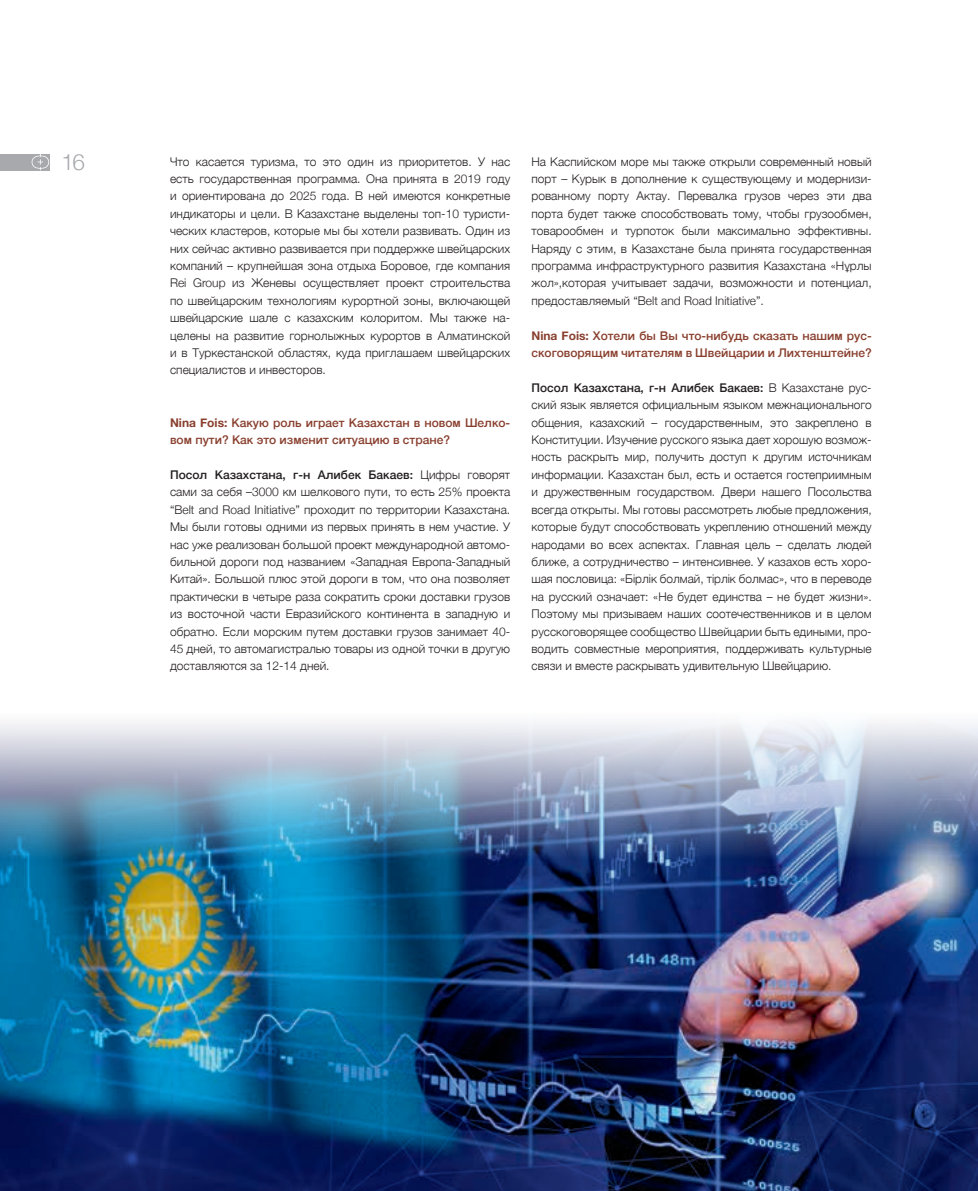
<style>
.page{position:relative;width:978px;height:1191px;background:#fff}
.page>*{position:absolute;margin:0;border:0;box-sizing:border-box;transform-origin:0 0}
.t1{font:300 22.5px "Helvetica Neue";color:#a8a9ad}
.t2{font:300 12px/17.4px "Helvetica Neue";color:#231f20;text-align:justify}
.t3{font:500 12px/17.4px "Helvetica Neue";color:#893f2e}
.s1{font-weight:700}
.s2{font-weight:500}
</style>
<div class="page">
<div style="left:0;top:154px;width:50px;height:16px;background:#a8a9ad"></div>
<svg style="left:32px;top:154px;width:17px;height:16px"></svg>
<img style="left:0;top:723px;width:978px;height:468px">
<h1 class="t1" style="left:61px;top:144px;width:25px">16</h1>
<p class="t2" style="left:170px;top:152px;width:342px">Что касается туризма, то это один из приоритетов. У нас есть государственная программа. Она принята в 2019 году и ориентирована до 2025 года. В ней имеются конкретные индикаторы и цели. В Казахстане выделены топ-10 туристи&shy;ческих кластеров, которые мы бы хотели развивать. Один из них сейчас активно развивается при поддержке швейцарских компаний – крупнейшая зона отдыха Боровое, где компания Rei Group из Женевы осуществляет проект строительства по швейцарским технологиям курортной зоны, включающей швейцарские шале с казахским колоритом. Мы также на&shy;целены на развитие горнолыжных курортов в Алматинской и в Туркестанской областях, куда приглашаем швейцарских специалистов и инвесторов.</p>
<p class="t3" style="left:170px;top:413px;width:342px"><span class="s1">Nina Fois:</span> Какую роль играет Казахстан в новом Шелко&shy;вом пути? Как это изменит ситуацию в стране?</p>
<p class="t2" style="left:170px;top:465px;width:342px"><span class="s2">Посол Казахстана, г-н Алибек Бакаев:</span> Цифры говорят сами за себя –3000 км шелкового пути, то есть 25% проекта “Belt and Road Initiative” проходит по территории Казахстана.<br>Мы были готовы одними из первых принять в нем участие. У нас уже реализован большой проект международной автомо&shy;бильной дороги под названием «Западная Европа-Западный Китай». Большой плюс этой дороги в том, что она позволяет практически в четыре раза сократить сроки доставки грузов из восточной части Евразийского континента в западную и обратно. Если морским путем доставки грузов занимает 40- 45 дней, то автомагистралью товары из одной точки в другую доставляются за 12-14 дней.</p>
<p class="t2" style="left:531px;top:152px;width:342px">На Каспийском море мы также открыли современный новый порт – Курык в дополнение к существующему и модернизи&shy;рованному порту Актау. Перевалка грузов через эти два порта будет также способствовать тому, чтобы грузообмен, товарообмен и турпоток были максимально эффективны.<br>Наряду с этим, в Казахстане была принята государственная программа инфраструктурного развития Казахстана «Нұрлы жол»,которая учитывает задачи, возможности и потенциал, предоставляемый “Belt and Road Initiative”.</p>
<p class="t3" style="left:531px;top:326px;width:342px"><span class="s1">Nina Fois:</span> Хотели бы Вы что-нибудь сказать нашим рус&shy;скоговорящим читателям в Швейцарии и Лихтенштейне?</p>
<p class="t2" style="left:531px;top:378px;width:342px"><span class="s2">Посол Казахстана, г-н Алибек Бакаев:</span> В Казахстане рус&shy;ский язык является официальным языком межнационального общения, казахский – государственным, это закреплено в Конституции. Изучение русского языка дает хорошую возмож&shy;ность раскрыть мир, получить доступ к другим источникам информации. Казахстан был, есть и остается гостеприимным и дружественным государством. Двери нашего Посольства всегда открыты. Мы готовы рассмотреть любые предложения, которые будут способствовать укреплению отношений между народами во всех аспектах. Главная цель – сделать людей ближе, а сотрудничество – интенсивнее. У казахов есть хоро&shy;шая пословица: «Бірлік болмай, тірлік болмас», что в переводе на русский означает: «Не будет единства – не будет жизни».<br>Поэтому мы призываем наших соотечественников и в целом русскоговорящее сообщество Швейцарии быть едиными, про&shy;водить совместные мероприятия, поддерживать культурные связи и вместе раскрывать удивительную Швейцарию.</p>
</div>
